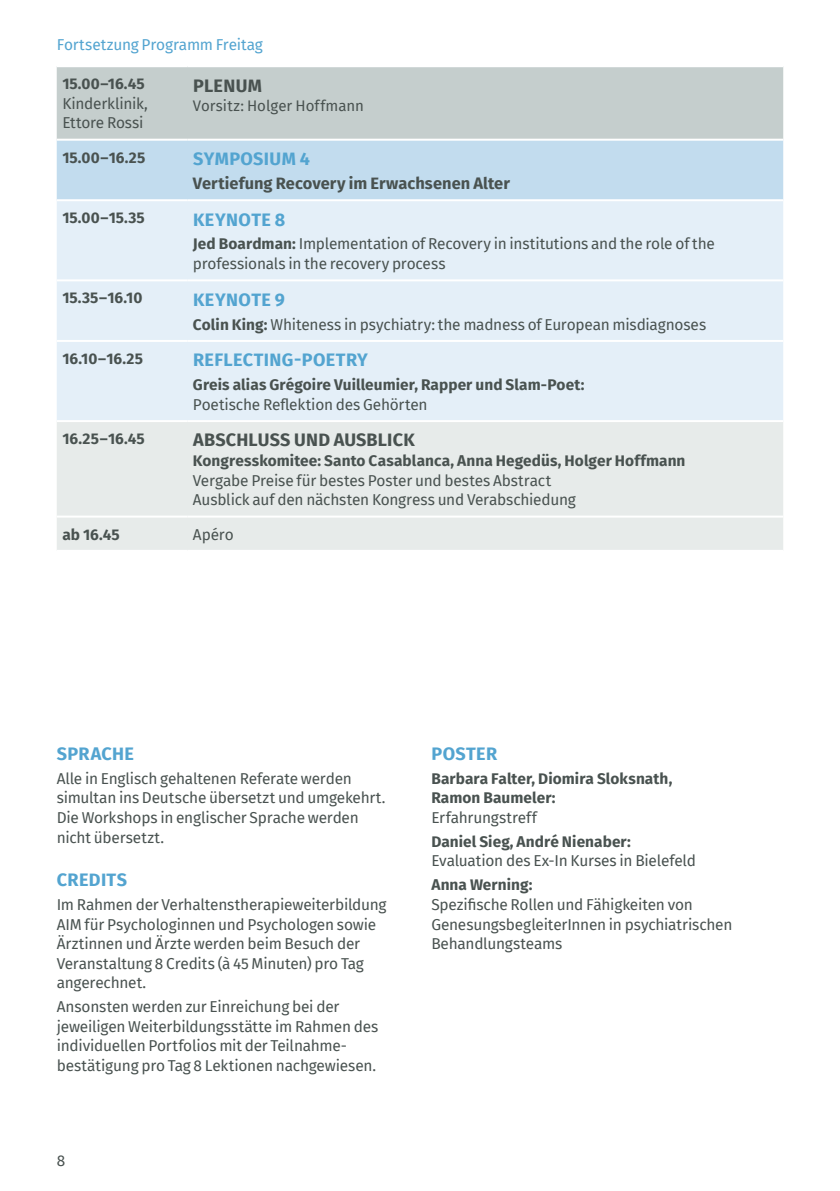
<style>
.page{position:relative;width:840px;height:1191px;background:#fff}
.page>*{position:absolute;margin:0;border:0;box-sizing:border-box;transform-origin:0 0}
.t1{font:700 18px "Fira Sans";letter-spacing:.02em;color:#53a4d0}
.t2{font:700 18px "Fira Sans";letter-spacing:.01em;color:#495250}
.t3{font:700 16.4px "Fira Sans";letter-spacing:.005em;color:#495250}
.t4{font:15.4px/19.6px "Fira Sans";letter-spacing:-.015em;color:#495250}
.t5{font:700 15.4px/19.6px "Fira Sans";letter-spacing:.005em;color:#495250}
.t6{font:15.4px "Fira Sans";letter-spacing:-.01em;color:#53a4d0}
.t7{font:15px "Fira Sans";color:#495250}
.s1{font-weight:700}
</style>
<div class="page">
<div style="left:57px;top:67px;width:725px;height:72px;background:#c5cecd"></div>
<div style="left:57px;top:141px;width:725px;height:58px;background:#c2dcee"></div>
<div style="left:57px;top:201px;width:725px;height:219px;background:#e4eff8"></div>
<div style="left:57px;top:422px;width:725px;height:128px;background:#e7ebea"></div>
<hr style="left:57px;top:515px;width:130px;height:2px;background:#fff">
<hr style="left:187px;top:515px;width:595px;height:2px;background:#fff">
<hr style="left:57px;top:279px;width:130px;height:2px;background:#fff">
<hr style="left:187px;top:279px;width:595px;height:2px;background:#fff">
<hr style="left:57px;top:340px;width:130px;height:2px;background:#fff">
<hr style="left:187px;top:340px;width:595px;height:2px;background:#fff">
<p class="t6" style="left:57px;top:33px;width:207px">Fortsetzung Programm Freitag</p>
<p class="t5" style="left:62px;top:73px;width:84px">15.00–16.45</p>
<p class="t4" style="left:62px;top:93px;width:87px">Kinderklinik,<br>Ettore Rossi</p>
<p class="t2" style="left:193px;top:70px;width:70px">PLENUM</p>
<p class="t7" style="left:193px;top:95px;width:172px">Vorsitz: Holger Hoffmann</p>
<p class="t5" style="left:62px;top:146px;width:84px">15.00–16.25</p>
<p class="t1" style="left:193px;top:144px;width:118px">SYMPOSIUM 4</p>
<p class="t3" style="left:193px;top:169px;width:318px">Vertiefung Recovery im Erwachsenen Alter</p>
<p class="t5" style="left:62px;top:207px;width:84px">15.00–15.35</p>
<p class="t1" style="left:193px;top:204px;width:94px">KEYNOTE 8</p>
<p class="t4" style="left:193px;top:234px;width:523px"><span class="s1">Jed Boardman:</span> Implementation of Recovery in institutions and the role of the professionals in the recovery process</p>
<p class="t5" style="left:62px;top:287px;width:81px">15.35–16.10</p>
<p class="t1" style="left:193px;top:284px;width:93px">KEYNOTE 9</p>
<p class="t4" style="left:193px;top:314px;width:514px"><span class="s1">Colin King:</span> Whiteness in psychiatry: the madness of European misdiagnoses</p>
<p class="t5" style="left:62px;top:347px;width:82px">16.10–16.25</p>
<p class="t1" style="left:193px;top:345px;width:176px">REFLECTING-POETRY</p>
<p class="t5" style="left:193px;top:374px;width:393px">Greis alias Grégoire Vuilleumier, Rapper und Slam-Poet:</p>
<p class="t4" style="left:193px;top:394px;width:236px">Poetische Reflektion des Gehörten</p>
<p class="t5" style="left:62px;top:428px;width:84px">16.25–16.45</p>
<p class="t2" style="left:193px;top:425px;width:223px">ABSCHLUSS UND AUSBLICK</p>
<p class="t5" style="left:193px;top:450px;width:494px">Kongresskomitee: Santo Casablanca, Anna Hegedüs, Holger Hoffmann</p>
<p class="t4" style="left:193px;top:470px;width:384px">Vergabe Preise für bestes Poster und bestes Abstract<br>Ausblick auf den nächsten Kongress und Verabschiedung</p>
<p class="t5" style="left:62px;top:523px;width:59px">ab 16.45</p>
<p class="t4" style="left:193px;top:524px;width:42px">Apéro</p>
<p class="t1" style="left:57px;top:738px;width:79px">SPRACHE</p>
<p class="t4" style="left:57px;top:768px;width:330px">Alle in Englisch gehaltenen Referate werden simultan ins Deutsche übersetzt und umgekehrt.<br>Die Workshops in englischer Sprache werden nicht übersetzt.</p>
<p class="t1" style="left:57px;top:864px;width:72px">CREDITS</p>
<p class="t4" style="left:57px;top:894px;width:331px">Im Rahmen der Verhaltenstherapieweiterbildung AIM für Psychologinnen und Psychologen sowie Ärztinnen und Ärzte werden beim Besuch der Veranstaltung 8 Credits (à 45 Minuten) pro Tag angerechnet.</p>
<p class="t4" style="left:57px;top:996px;width:323px">Ansonsten werden zur Einreichung bei der jeweiligen Weiterbildungsstätte im Rahmen des individuellen Portfolios mit der Teilnahme&shy;bestätigung pro Tag 8 Lektionen nachgewiesen.</p>
<p class="t4" style="left:57px;top:1150px;width:10px">8</p>
<p class="t1" style="left:431px;top:738px;width:67px">POSTER</p>
<p class="t5" style="left:431px;top:767px;width:242px">Barbara Falter, Diomira Sloksnath,<br>Ramon Baumeler:</p>
<p class="t4" style="left:431px;top:807px;width:107px">Erfahrungstreff</p>
<p class="t5" style="left:431px;top:830px;width:201px">Daniel Sieg, André Nienaber:</p>
<p class="t4" style="left:431px;top:851px;width:266px">Evaluation des Ex-In Kurses in Bielefeld</p>
<p class="t5" style="left:431px;top:874px;width:103px">Anna Werning:</p>
<p class="t4" style="left:431px;top:894px;width:302px">Spezifische Rollen und Fähigkeiten von<br>GenesungsbegleiterInnen in psychiatrischen<br>Behandlungsteams</p>
</div>
